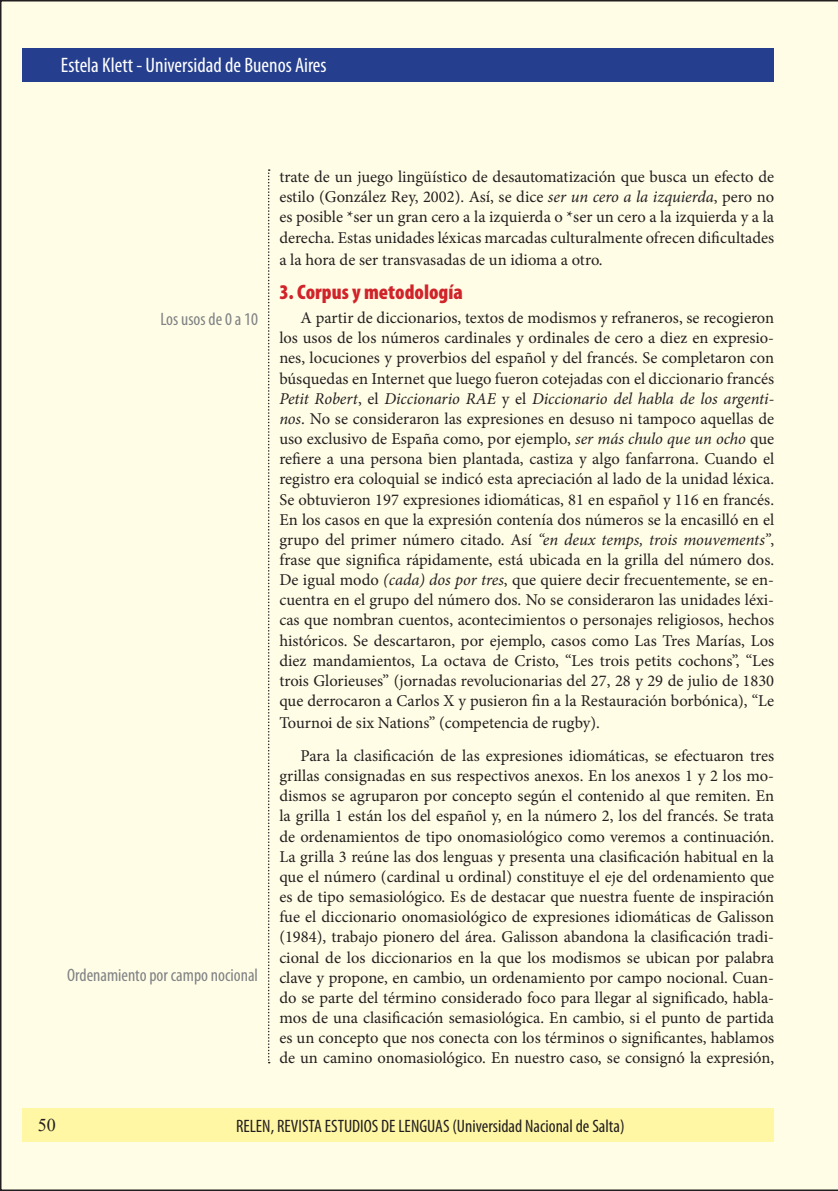
<style>
.page{position:relative;width:838px;height:1191px;background:#fffde5}
.page>*{position:absolute;margin:0;border:0;box-sizing:border-box;transform-origin:0 0}
.t1{font:condensed 21px "Myriad Pro";color:#fff}
.Sub1{font:900 condensed 21px "Myriad Pro";color:#d1232a}
.t2{font:condensed 18px "Myriad Pro";color:#231f20}
.t3{font:condensed 18px "Myriad Pro";color:#808285}
.t4{font:18px "Times New Roman";color:#231f20}
.t5{font:16.5px/20.1px "Minion Pro";color:#231f20;text-align:justify}
.s1{font-style:italic}
</style>
<div class="page">
<div style="left:23px;top:48px;width:751px;height:34px;background:#253f8e"></div>
<div style="left:22px;top:1108px;width:751px;height:34px;background:#fff7a4"></div>
<svg style="left:268px;top:169px;width:2px;height:894px;background:#c3c1b0"></svg>
<p class="t1" style="left:61px;top:52px;width:267px">Estela Klett - Universidad de Buenos Aires</p>
<p class="t3" style="left:160px;top:308px;width:99px">Los usos de 0 a 10</p>
<p class="t3" style="left:67px;top:964px;width:192px">Ordenamiento por campo nocional</p>
<p class="t5" style="left:279px;top:167px;width:496px">trate de un juego lingüístico de desautomatización que busca un efecto de estilo (González Rey, 2002). Así, se dice <span class="s1">ser un cero a la izquierda</span>, pero no es posible *ser un gran cero a la izquierda o *ser un cero a la izquierda y a la derecha. Estas unidades léxicas marcadas culturalmente ofrecen dificultades</p>
<p class="t5" style="left:279px;top:249px;width:325px">a la hora de ser transvasadas de un idioma a otro.</p>
<p class="Sub1" style="left:279px;top:278px;width:185px">3. Corpus y metodología</p>
<p class="t5" style="left:279px;top:308px;width:496px;text-indent:21px">A partir de diccionarios, textos de modismos y refraneros, se recogieron los usos de los números cardinales y ordinales de cero a diez en expresio&shy;nes, locuciones y proverbios del español y del francés. Se completaron con búsquedas en Internet que luego fueron cotejadas con el diccionario francés <span class="s1">Petit Robert</span>, el <span class="s1">Diccionario RAE</span> y el <span class="s1">Diccionario del habla de los argenti&shy;nos</span>. No se consideraron las expresiones en desuso ni tampoco aquellas de uso exclusivo de España como, por ejemplo, <span class="s1">ser más chulo que un ocho</span> que refiere a una persona bien plantada, castiza y algo fanfarrona. Cuando el registro era coloquial se indicó esta apreciación al lado de la unidad léxica.<br>Se obtuvieron 197 expresiones idiomáticas, 81 en español y 116 en francés.<br>En los casos en que la expresión contenía dos números se la encasilló en el grupo del primer número citado. Así <span class="s1">“en deux temps, trois mouvements”</span>, frase que significa rápidamente, está ubicada en la grilla del número dos.<br>De igual modo <span class="s1">(cada) dos por tres</span>, que quiere decir frecuentemente, se en&shy;cuentra en el grupo del número dos. No se consideraron las unidades léxi&shy;cas que nombran cuentos, acontecimientos o personajes religiosos, hechos históricos. Se descartaron, por ejemplo, casos como Las Tres Marías, Los diez mandamientos, La octava de Cristo, “Les trois petits cochons”, “Les trois Glorieuses” (jornadas revolucionarias del 27, 28 y 29 de julio de 1830 que derrocaron a Carlos X y pusieron fin a la Restauración borbónica), “Le</p>
<p class="t5" style="left:279px;top:713px;width:322px">Tournoi de six Nations” (competencia de rugby).</p>
<p class="t5" style="left:279px;top:745px;width:496px;text-indent:21px">Para la clasificación de las expresiones idiomáticas, se efectuaron tres grillas consignadas en sus respectivos anexos. En los anexos 1 y 2 los mo&shy;dismos se agruparon por concepto según el contenido al que remiten. En la grilla 1 están los del español y, en la número 2, los del francés. Se trata de ordenamientos de tipo onomasiológico como veremos a continuación.<br>La grilla 3 reúne las dos lenguas y presenta una clasificación habitual en la que el número (cardinal u ordinal) constituye el eje del ordenamiento que es de tipo semasiológico. Es de destacar que nuestra fuente de inspiración fue el diccionario onomasiológico de expresiones idiomáticas de Galisson (1984), trabajo pionero del área. Galisson abandona la clasificación tradi&shy;cional de los diccionarios en la que los modismos se ubican por palabra clave y propone, en cambio, un ordenamiento por campo nocional. Cuan&shy;do se parte del término considerado foco para llegar al significado, habla&shy;mos de una clasificación semasiológica. En cambio, si el punto de partida es un concepto que nos conecta con los términos o significantes, hablamos de un camino onomasiológico. En nuestro caso, se consignó la expresión,</p>
<p class="t4" style="left:38px;top:1112px;width:19px">50</p>
<p class="t2" style="left:236px;top:1115px;width:390px">RELEN, REVISTA ESTUDIOS DE LENGUAS (Universidad Nacional de Salta)</p>
</div>
